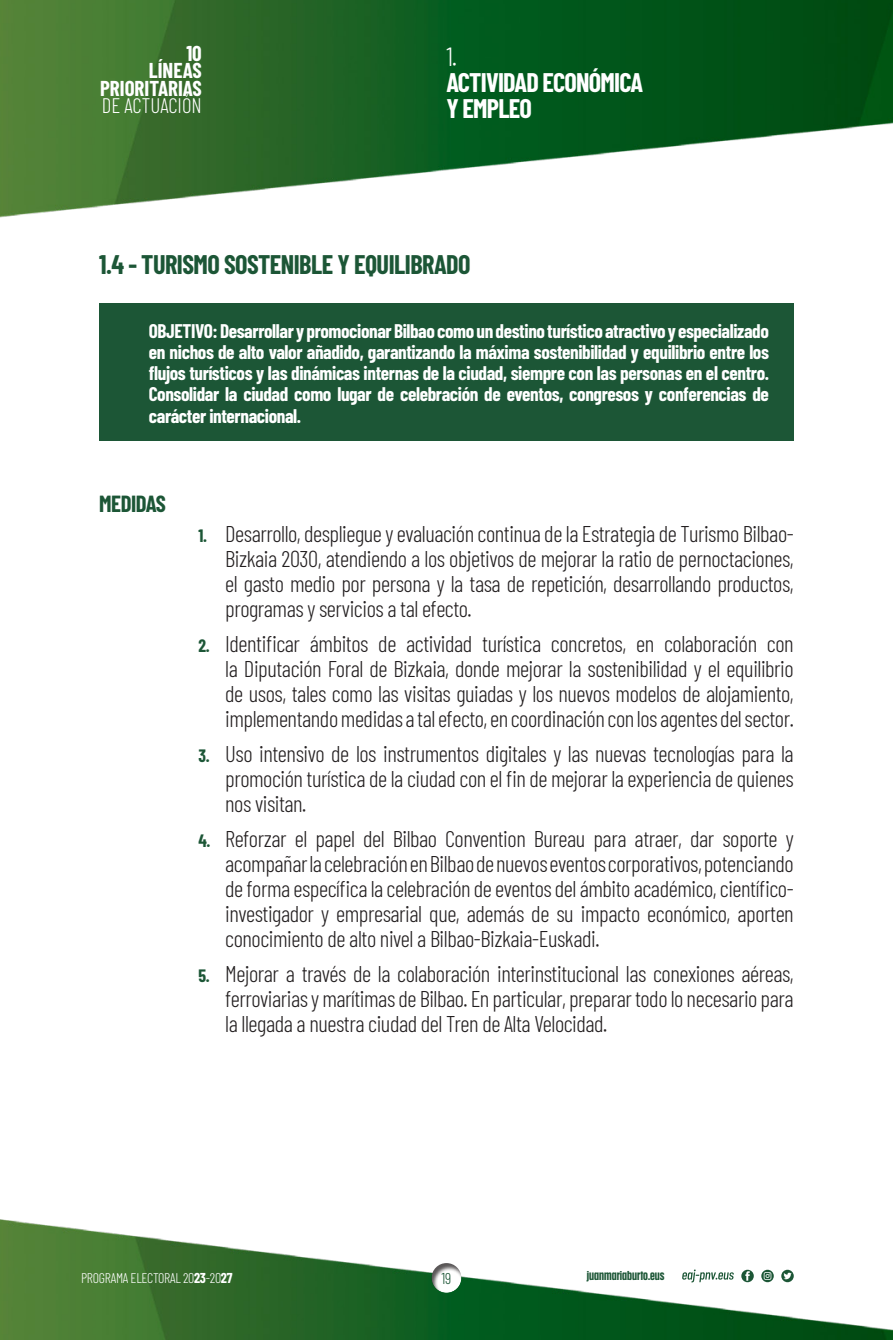
<style>
.page{position:relative;width:893px;height:1340px;background:#fff}
.page>*{position:absolute;margin:0;border:0;box-sizing:border-box;transform-origin:0 0}
.Estilo_de_titulo_2_1{font:700 26.25px "Barlow Condensed";letter-spacing:-.02em;color:#1c5636}
.t1{font:700 26.25px/26.2px "Barlow Condensed";letter-spacing:-.03em;color:#fff}
.t2{font:300 26.25px "Barlow Condensed";color:#fff}
.comun_-_CON_NUMERO{font:300 22.75px/25px "Barlow Condensed";letter-spacing:-.02em;color:#231f20;text-align:justify}
.TIT2{font:700 22.75px "Barlow Condensed";letter-spacing:-.02em;color:#1c5636}
.t3{font:700 21px/17.5px "Barlow Condensed";color:#fff;text-align:right}
.t4{font:300 21px "Barlow Condensed";color:#fff}
.OBJETIVOS{font:700 19.25px/21.2px "Barlow Condensed";letter-spacing:-.02em;color:#fff;text-align:justify}
.t5{font:300 15.75px "Barlow Condensed";color:#1c5636}
.t6{font:300 14px "Barlow Condensed";letter-spacing:-.02em;color:#fff}
.t7{font:700 12.25px "Anguita Sans";color:#1c5636}
.s1{font-weight:700;font-size:17.5px;color:#1c5636}
.s2{font-weight:700}
</style>
<div class="page">
<img style="left:0;top:0;width:893px;height:1339px">
<div style="left:431px;top:1260px;width:33px;height:33px;background:#231f20;opacity:.75"></div>
<svg style="left:741px;top:1269px;width:13px;height:13px"></svg>
<svg style="left:761px;top:1269px;width:13px;height:13px"></svg>
<svg style="left:781px;top:1269px;width:13px;height:13px"></svg>
<svg style="left:682px;top:1269px;width:52px;height:13px"></svg>
<div style="left:99px;top:304px;width:695px;height:137px;background:#1c5636"></div>
<p class="t3" style="left:100px;top:43px;width:103px">10<br>LÍNEAS<br>PRIORITARIAS</p>
<p class="t4" style="left:102px;top:91px;width:101px">DE ACTUACIÓN</p>
<p class="t2" style="left:446px;top:38px;width:12px">1.</p>
<p class="t1" style="left:446px;top:68px;width:198px">ACTIVIDAD ECONÓMICA<br>Y EMPLEO</p>
<p class="Estilo_de_titulo_2_1" style="left:99px;top:246px;width:373px">1.4 - TURISMO SOSTENIBLE Y EQUILIBRADO</p>
<p class="OBJETIVOS" style="left:149px;top:319px;width:622px">OBJETIVO: Desarrollar y promocionar Bilbao como un destino turístico atractivo y especializado en nichos de alto valor añadido, garantizando la máxima sostenibilidad y equilibrio entre los flujos turísticos y las dinámicas internas de la ciudad, siempre con las personas en el centro.<br>Consolidar la ciudad como lugar de celebración de eventos, congresos y conferencias de carácter internacional.</p>
<p class="TIT2" style="left:99px;top:487px;width:68px">MEDIDAS</p>
<p class="comun_-_CON_NUMERO" style="left:225px;top:519px;width:570px;text-indent:-27px"><span class="s1">1.</span> Desarrollo, despliegue y evaluación continua de la Estrategia de Turismo Bilbao-Bizkaia 2030, atendiendo a los objetivos de mejorar la ratio de pernoctaciones, el gasto medio por persona y la tasa de repetición, desarrollando productos, programas y servicios a tal efecto.</p>
<p class="comun_-_CON_NUMERO" style="left:225px;top:629px;width:570px;text-indent:-27px"><span class="s1">2.</span> Identificar ámbitos de actividad turística concretos, en colaboración con la Diputación Foral de Bizkaia, donde mejorar la sostenibilidad y el equilibrio de usos, tales como las visitas guiadas y los nuevos modelos de alojamiento, implementando medidas a tal efecto, en coordinación con los agentes del sector.</p>
<p class="comun_-_CON_NUMERO" style="left:225px;top:739px;width:570px;text-indent:-27px"><span class="s1">3.</span> Uso intensivo de los instrumentos digitales y las nuevas tecnologías para la promoción turística de la ciudad con el fin de mejorar la experiencia de quienes nos visitan.</p>
<p class="comun_-_CON_NUMERO" style="left:225px;top:824px;width:570px;text-indent:-27px"><span class="s1">4.</span> Reforzar el papel del Bilbao Convention Bureau para atraer, dar soporte y acompañar la celebración en Bilbao de nuevos eventos corporativos, potenciando de forma específica la celebración de eventos del ámbito académico, científico&shy;investigador y empresarial que, además de su impacto económico, aporten conocimiento de alto nivel a Bilbao-Bizkaia-Euskadi.</p>
<p class="comun_-_CON_NUMERO" style="left:225px;top:959px;width:570px;text-indent:-27px"><span class="s1">5.</span> Mejorar a través de la colaboración interinstitucional las conexiones aéreas, ferroviarias y marítimas de Bilbao. En particular, preparar todo lo necesario para la llegada a nuestra ciudad del Tren de Alta Velocidad.</p>
<p class="t6" style="left:81px;top:1267px;width:153px">PROGRAMA ELECTORAL 20<span class="s2">23</span>-20<span class="s2">27</span></p>
<p class="t5" style="left:442px;top:1267px;width:11px">19</p>
<p class="t7" style="left:587px;top:1268px;width:79px">juanmariaburto.eus</p>
</div>
